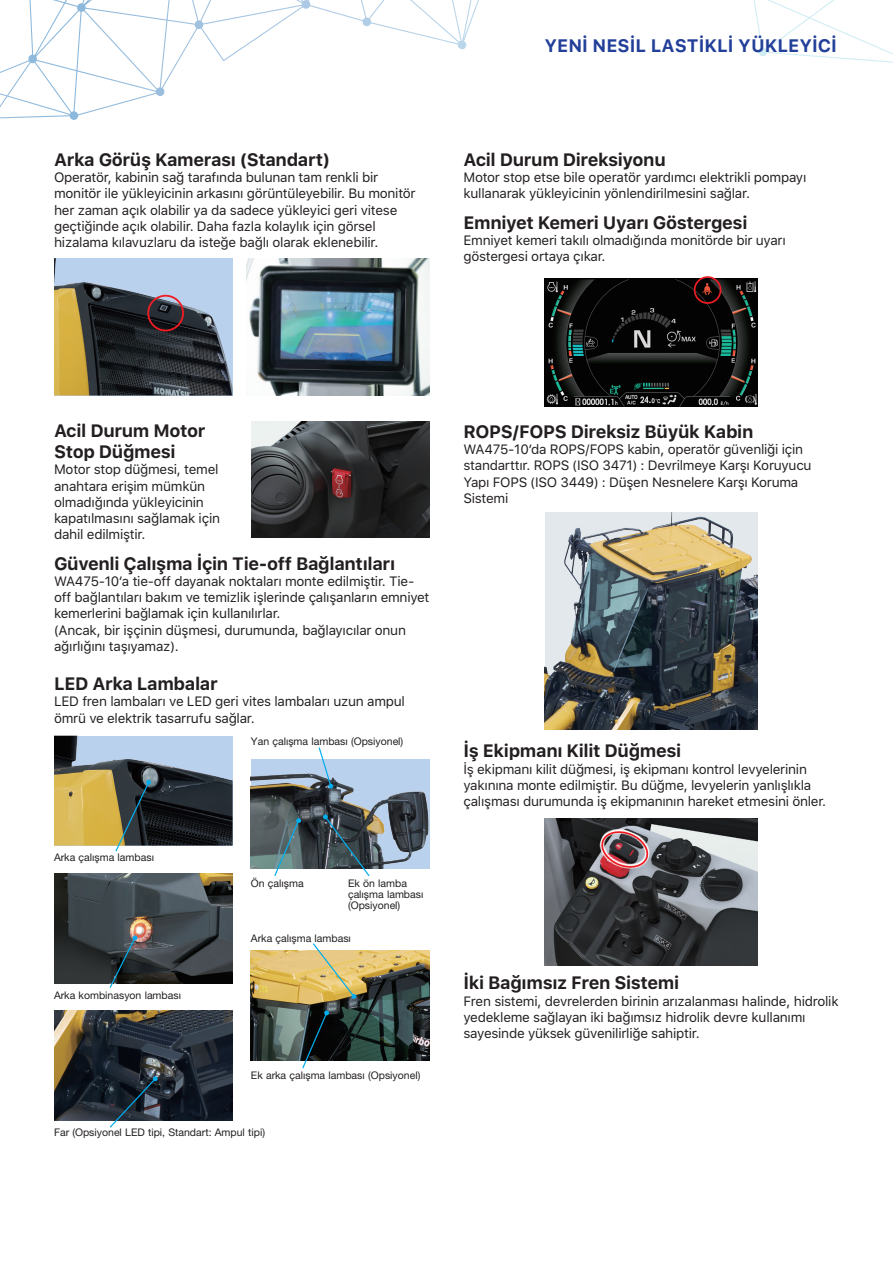
<style>
.page{position:relative;width:893px;height:1263px;background:#fff}
.page>*{position:absolute;margin:0;border:0;box-sizing:border-box;transform-origin:0 0}
.t1{font:700 18px "SFUI Text";color:#223f99}
.t2{font:700 17.85px/21.5px "SFUI Text";letter-spacing:-.02em;color:#231f20}
.t3{font:13.5px/16.2px "SFUI Text";letter-spacing:-.02em;color:#231f20}
.t4{font:10.5px/11.2px "Helvetica Neue LT Pro";color:#231f20}
</style>
<div class="page">
<svg style="left:0;top:0;width:893px;height:75px"></svg>
<img style="left:246px;top:258px;width:184px;height:138px">
<img style="left:54px;top:258px;width:179px;height:138px">
<div style="left:147px;top:295px;width:37px;height:36px;border:2px solid #ee1d23;border-radius:50%"></div>
<img style="left:251px;top:422px;width:179px;height:115px">
<img style="left:54px;top:736px;width:179px;height:110px">
<img style="left:54px;top:1010px;width:179px;height:110px">
<img style="left:54px;top:873px;width:179px;height:110px">
<img style="left:251px;top:759px;width:179px;height:109px">
<img style="left:251px;top:950px;width:179px;height:110px">
<svg style="left:114px;top:780px;width:37px;height:72px;background:#4e544c"></svg>
<svg style="left:318px;top:747px;width:15px;height:41px"></svg>
<svg style="left:312px;top:943px;width:44px;height:56px;background:#dfca89"></svg>
<svg style="left:273px;top:818px;width:28px;height:58px;background:#6c868b"></svg>
<svg style="left:301px;top:1010px;width:28px;height:59px;background:#323f42"></svg>
<svg style="left:323px;top:814px;width:48px;height:63px;background:#525f64"></svg>
<svg style="left:108px;top:935px;width:29px;height:53px;background:#3c484d"></svg>
<svg style="left:108px;top:1076px;width:50px;height:52px;background:#424f5b"></svg>
<img style="left:545px;top:279px;width:212px;height:127px">
<div style="left:694px;top:276px;width:27px;height:28px;border:2px solid #ee1d23;border-radius:50%"></div>
<img style="left:545px;top:512px;width:212px;height:217px">
<img style="left:545px;top:819px;width:212px;height:147px">
<svg style="left:594px;top:823px;width:61px;height:53px;background:#85686e"></svg>
<h2 class="t2" style="left:54px;top:150px;width:277px">Arka Görüş Kamerası (Standart)</h2>
<p class="t3" style="left:54px;top:170px;width:363px">Operatör, kabinin sağ tarafında bulunan tam renkli bir monitör ile yükleyicinin arkasını görüntüleyebilir. Bu monitör her zaman açık olabilir ya da sadece yükleyici geri vitese geçtiğinde açık olabilir. Daha fazla kolaylık için görsel hizalama kılavuzlaru da isteğe bağlı olarak eklenebilir.</p>
<h1 class="t1" style="left:544px;top:33px;width:294px">YENİ NESİL LASTİKLİ YÜKLEYİCİ</h1>
<h2 class="t2" style="left:463px;top:150px;width:204px">Acil Durum Direksiyonu</h2>
<p class="t3" style="left:463px;top:170px;width:344px">Motor stop etse bile operatör yardımcı elektrikli pompayı kullanarak yükleyicinin yönlendirilmesini sağlar.</p>
<h2 class="t2" style="left:463px;top:212px;width:286px">Emniyet Kemeri Uyarı Göstergesi</h2>
<p class="t3" style="left:463px;top:233px;width:324px">Emniyet kemeri takılı olmadığında monitörde bir uyarı göstergesi ortaya çıkar.</p>
<h2 class="t2" style="left:54px;top:420px;width:153px">Acil Durum Motor<br>Stop Düğmesi</h2>
<p class="t3" style="left:54px;top:462px;width:167px">Motor stop düğmesi, temel anahtara erişim mümkün olmadığında yükleyicinin kapatılmasını sağlamak için dahil edilmiştir.</p>
<h2 class="t2" style="left:54px;top:553px;width:343px">Güvenli Çalışma İçin Tie-off Bağlantıları</h2>
<p class="t3" style="left:54px;top:573px;width:377px">WA475-10’a tie-off dayanak noktaları monte edilmiştir. Tie&shy;off bağlantıları bakım ve temizlik işlerinde çalışanların emniyet kemerlerini bağlamak için kullanılırlar.<br>(Ancak, bir işçinin düşmesi, durumunda, bağlayıcılar onun ağırlığını taşıyamaz).</p>
<h2 class="t2" style="left:54px;top:674px;width:165px">LED Arka Lambalar</h2>
<p class="t3" style="left:54px;top:694px;width:352px">LED fren lambaları ve LED geri vites lambaları uzun ampul ömrü ve elektrik tasarrufu sağlar.</p>
<p class="t4" style="left:54px;top:852px;width:101px">Arka çalışma lambası</p>
<p class="t4" style="left:54px;top:989px;width:129px">Arka kombinasyon lambası</p>
<p class="t4" style="left:251px;top:735px;width:154px">Yan çalışma lambası (Opsiyonel)</p>
<p class="t4" style="left:251px;top:877px;width:54px">Ön çalışma</p>
<p class="t4" style="left:348px;top:877px;width:77px">Ek ön lamba çalışma lambası (Opsiyonel)</p>
<p class="t4" style="left:251px;top:932px;width:101px">Arka çalışma lambası</p>
<p class="t4" style="left:251px;top:1069px;width:171px">Ek arka çalışma lambası (Opsiyonel)</p>
<p class="t4" style="left:54px;top:1127px;width:213px">Far (Opsiyonel LED tipi, Standart: Ampul tipi)</p>
<h2 class="t2" style="left:463px;top:421px;width:291px">ROPS/FOPS Direksiz Büyük Kabin</h2>
<p class="t3" style="left:463px;top:442px;width:350px">WA475-10’da ROPS/FOPS kabin, operatör güvenliği için standarttır. ROPS (ISO 3471) : Devrilmeye Karşı Koruyucu Yapı FOPS (ISO 3449) : Düşen Nesnelere Karşı Koruma Sistemi</p>
<h2 class="t2" style="left:463px;top:741px;width:219px">İş Ekipmanı Kilit Düğmesi</h2>
<p class="t3" style="left:463px;top:761px;width:364px">İş ekipmanı kilit düğmesi, iş ekipmanı kontrol levyelerinin yakınına monte edilmiştir. Bu düğme, levyelerin yanlışlıkla çalışması durumunda iş ekipmanının hareket etmesini önler.</p>
<h2 class="t2" style="left:463px;top:973px;width:217px">İki Bağımsız Fren Sistemi</h2>
<p class="t3" style="left:463px;top:993px;width:377px">Fren sistemi, devrelerden birinin arızalanması halinde, hidrolik yedekleme sağlayan iki bağımsız hidrolik devre kullanımı sayesinde yüksek güvenilirliğe sahiptir.</p>
</div>
